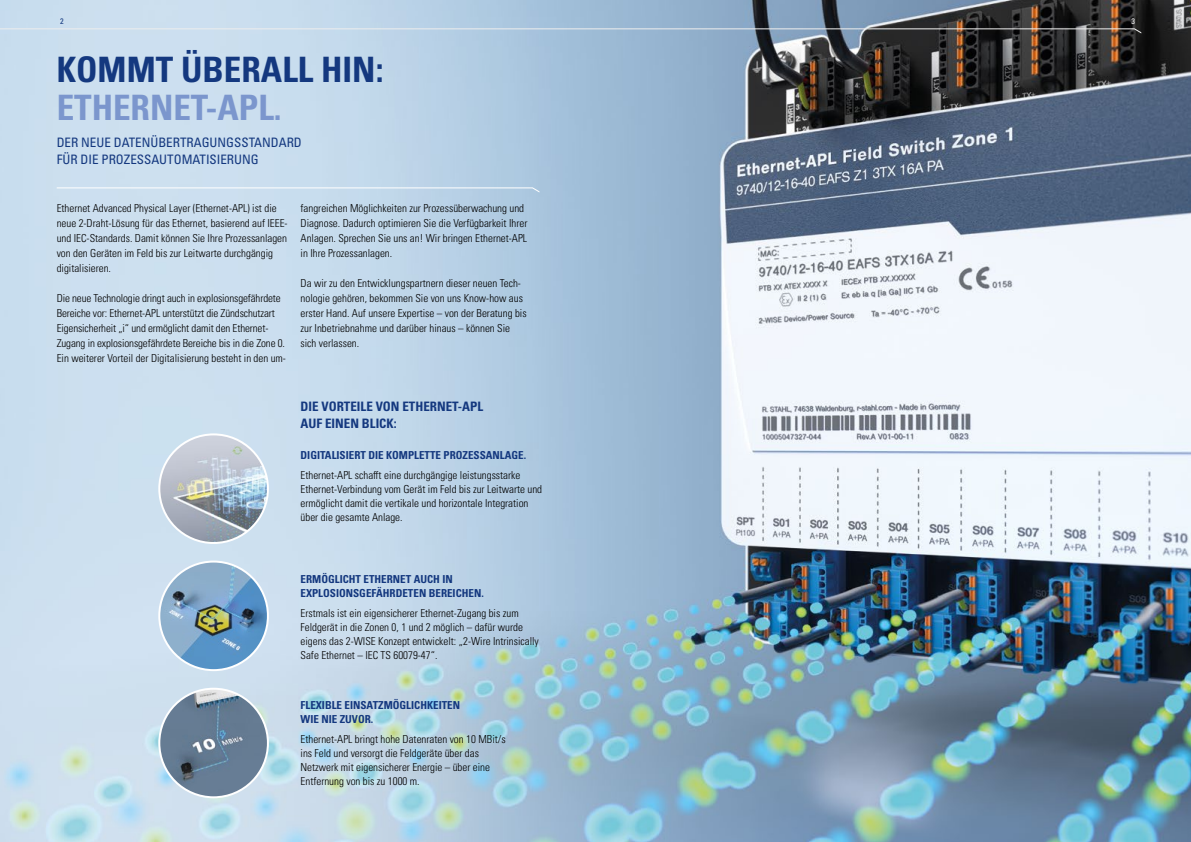
<style>
.page{position:relative;width:1191px;height:842px;background:#fff}
.page>*{position:absolute;margin:0;border:0;box-sizing:border-box;transform-origin:0 0}
.t1{font:700 condensed 35px "Univers LT Pro";color:#14387f}
.t2{font:700 condensed 35px "Univers LT Pro";color:#7b96cd}
.t3{font:condensed 13px/17px "Univers LT Pro";color:#14387f}
.t4{font:700 condensed 13px/17px "Univers LT Pro";color:#14387f}
.t5{font:300 condensed 11px/15px "Univers LT Pro";color:#000}
.t6{font:700 condensed 11px/14px "Univers LT Pro";color:#14387f}
.t7{font:condensed 8px "Univers LT Pro";color:#14387f}
.t8{font:condensed 8px "Univers LT Pro";color:#fff}
</style>
<div class="page">
<img style="left:0;top:0;width:1191px;height:842px">
<svg style="left:0;top:28px;width:1141px;height:5px;background:#a1afbb"></svg>
<img style="left:159px;top:434px;width:109px;height:109px;border-radius:54px">
<div style="left:158px;top:433px;width:111px;height:111px;border:2px solid #fff;border-radius:50%"></div>
<img style="left:159px;top:689px;width:109px;height:108px">
<div style="left:158px;top:688px;width:111px;height:110px;border:2px solid #fff;border-radius:50%"></div>
<img style="left:159px;top:561px;width:109px;height:109px;border-radius:54px">
<div style="left:158px;top:560px;width:111px;height:111px;border:2px solid #fff;border-radius:50%"></div>
<svg style="left:57px;top:187px;width:482px;height:6px;background:#cddfee"></svg>
<p class="t7" style="left:60px;top:16px;width:5px">2</p>
<p class="t8" style="left:1131px;top:16px;width:5px">3</p>
<h1 class="t1" style="left:57px;top:48px;width:328px">KOMMT ÜBERALL HIN:</h1>
<h1 class="t2" style="left:57px;top:86px;width:226px">ETHERNET-APL.</h1>
<p class="t3" style="left:57px;top:134px;width:247px">DER NEUE DATENÜBERTRAGUNGSSTANDARD<br>FÜR DIE PROZESSAUTOMATISIERUNG</p>
<p class="t5" style="left:57px;top:200px;width:232px">Ethernet Advanced Physical Layer (Ethernet-APL) ist die neue 2-Draht-Lösung für das Ethernet, basierend auf IEEE&shy;und IEC-Standards. Damit können Sie Ihre Prozessanlagen von den Geräten im Feld bis zur Leitwarte durchgängig digitalisieren.</p>
<p class="t5" style="left:57px;top:290px;width:231px">Die neue Technologie dringt auch in explosionsgefährdete Bereiche vor: Ethernet-APL unterstützt die Zündschutzart Eigensicherheit „i“ und ermöglicht damit den Ethernet-Zugang in explosionsgefährdete Bereiche bis in die Zone 0.<br>Ein weiterer Vorteil der Digitalisierung besteht in den um-</p>
<p class="t5" style="left:300px;top:200px;width:228px">fangreichen Möglichkeiten zur Prozessüberwachung und Diagnose. Dadurch optimieren Sie die Verfügbarkeit Ihrer Anlagen. Sprechen Sie uns an! Wir bringen Ethernet-APL in Ihre Prozessanlagen.</p>
<p class="t5" style="left:300px;top:275px;width:228px">Da wir zu den Entwicklungspartnern dieser neuen Tech&shy;nologie gehören, bekommen Sie von uns Know-how aus erster Hand. Auf unsere Expertise – von der Beratung bis zur Inbetriebnahme und darüber hinaus – können Sie sich verlassen.</p>
<p class="t4" style="left:300px;top:397px;width:184px">DIE VORTEILE VON ETHERNET-APL<br>AUF EINEN BLICK:</p>
<p class="t6" style="left:300px;top:448px;width:227px">DIGITALISIERT DIE KOMPLETTE PROZESSANLAGE.</p>
<p class="t5" style="left:300px;top:468px;width:243px;line-height:14px">Ethernet-APL schafft eine durchgängige leistungsstarke Ethernet-Verbindung vom Gerät im Feld bis zur Leitwarte und ermöglicht damit die vertikale und horizontale Integration über die gesamte Anlage.</p>
<p class="t6" style="left:300px;top:572px;width:185px">ERMÖGLICHT ETHERNET AUCH IN<br>EXPLOSIONSGEFÄHRDETEN BEREICHEN.</p>
<p class="t5" style="left:300px;top:606px;width:240px;line-height:14px">Erstmals ist ein eigensicherer Ethernet-Zugang bis zum Feldgerät in die Zonen 0, 1 und 2 möglich – dafür wurde eigens das 2-WISE Konzept entwickelt: „2-Wire Intrinsically Safe Ethernet – IEC TS 60079-47“.</p>
<p class="t6" style="left:300px;top:698px;width:161px">FLEXIBLE EINSATZMÖGLICHKEITEN<br>WIE NIE ZUVOR.</p>
<p class="t5" style="left:300px;top:731px;width:207px;line-height:14px">Ethernet-APL bringt hohe Datenraten von 10 MBit/s ins Feld und versorgt die Feldgeräte über das Netzwerk mit eigensicherer Energie – über eine Entfernung von bis zu 1000 m.</p>
</div>
